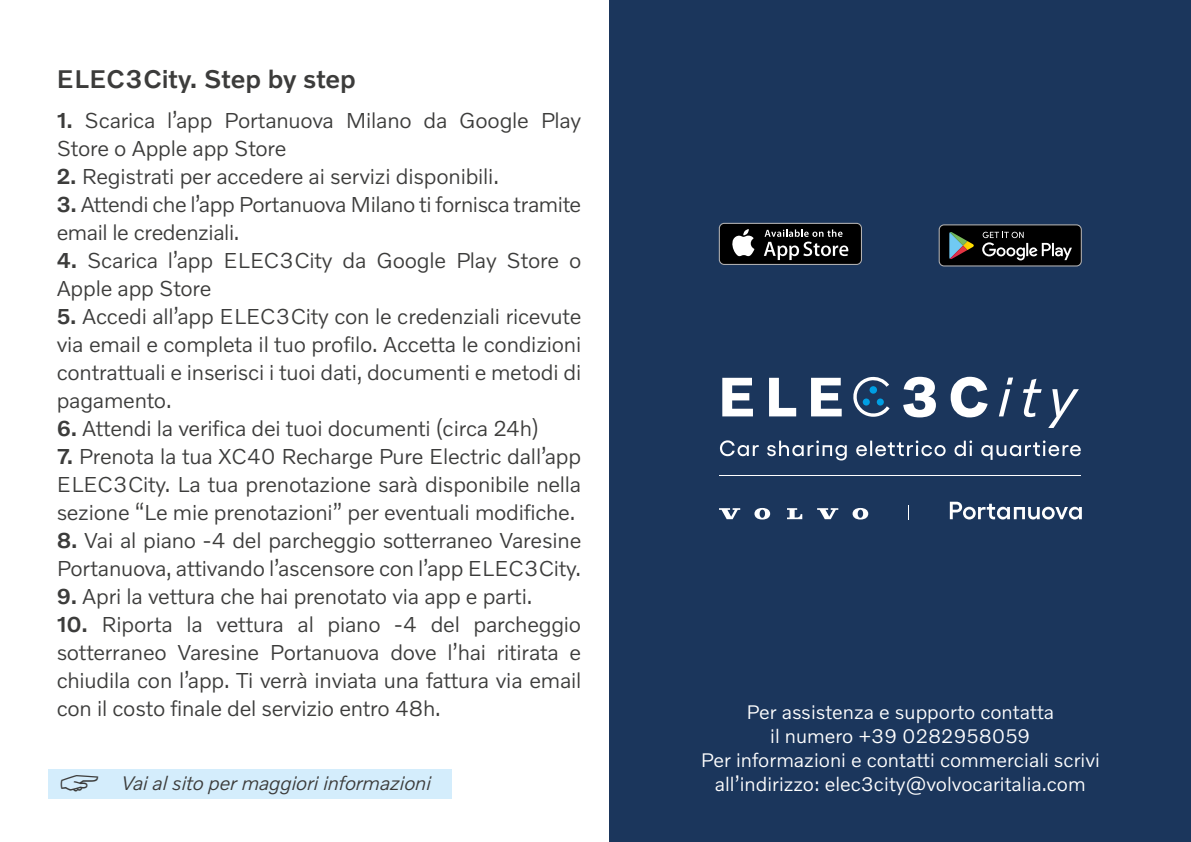
<style>
.page{position:relative;width:1191px;height:842px;background:#fff}
.page>*{position:absolute;margin:0;border:0;box-sizing:border-box;transform-origin:0 0}
.t1{font:500 26px "Volvo Novum";color:#3c3c3b}
.t2{font:300 22px/28px "Volvo Novum";letter-spacing:-.01em;color:#3c3c3b}
.t3{font:300 20px/24px "Volvo Novum";color:#fff;text-align:center}
.t4{font:italic 300 20px "Volvo Novum";letter-spacing:-.01em;color:#3c3c3b}
.s1{font-weight:500}
</style>
<div class="page">
<div style="left:609px;top:0;width:582px;height:842px;background:#1b365c"></div>
<div style="left:48px;top:769px;width:403px;height:30px;background:#d4edfc"></div>
<svg style="left:720px;top:440px;width:360px;height:20px"></svg>
<svg style="left:719px;top:508px;width:21px;height:11px"></svg>
<svg style="left:787px;top:508px;width:15px;height:11px"></svg>
<svg style="left:754px;top:508px;width:16px;height:11px"></svg>
<svg style="left:817px;top:508px;width:21px;height:11px"></svg>
<svg style="left:852px;top:508px;width:16px;height:11px"></svg>
<hr style="left:719px;top:475px;width:361px;height:1px;background:#fff">
<svg style="left:908px;top:505px;width:1px;height:14px"></svg>
<svg style="left:949px;top:502px;width:132px;height:17px"></svg>
<svg style="left:722px;top:377px;width:356px;height:51px"></svg>
<svg style="left:719px;top:223px;width:143px;height:42px;background:#353536"></svg>
<svg style="left:938px;top:224px;width:143px;height:42px;background:#292a29"></svg>
<p class="t1" style="left:57px;top:63px;width:300px">ELEC3City. Step by step</p>
<p class="t2" style="left:57px;top:106px;width:526px"><span class="s1">1.</span> Scarica l’app Portanuova Milano da Google Play<br>Store o Apple app Store</p>
<p class="t2" style="left:57px;top:162px;width:444px"><span class="s1">2.</span> Registrati per accedere ai servizi disponibili.</p>
<p class="t2" style="left:57px;top:190px;width:526px"><span class="s1">3.</span> Attendi che l’app Portanuova Milano ti fornisca tramite email le credenziali.</p>
<p class="t2" style="left:57px;top:246px;width:526px"><span class="s1">4.</span> Scarica l’app ELEC3City da Google Play Store o<br>Apple app Store</p>
<p class="t2" style="left:57px;top:302px;width:526px;text-align:justify"><span class="s1">5.</span> Accedi all’app ELEC3City con le credenziali ricevute via email e completa il tuo profilo. Accetta le condizioni contrattuali e inserisci i tuoi dati, documenti e metodi di pagamento.</p>
<p class="t2" style="left:57px;top:414px;width:483px"><span class="s1">6.</span> Attendi la verifica dei tuoi documenti (circa 24h)</p>
<p class="t2" style="left:57px;top:442px;width:526px;text-align:justify"><span class="s1">7.</span> Prenota la tua XC40 Recharge Pure Electric dall’app ELEC3City. La tua prenotazione sarà disponibile nella sezione “Le mie prenotazioni” per eventuali modifiche.</p>
<p class="t2" style="left:57px;top:526px;width:526px"><span class="s1">8.</span> Vai al piano -4 del parcheggio sotterraneo Varesine<br>Portanuova, attivando l’ascensore con l’app ELEC3City.</p>
<p class="t2" style="left:57px;top:582px;width:477px"><span class="s1">9.</span> Apri la vettura che hai prenotato via app e parti.</p>
<p class="t2" style="left:57px;top:610px;width:526px;text-align:justify"><span class="s1">10.</span> Riporta la vettura al piano -4 del parcheggio sotterraneo Varesine Portanuova dove l’hai ritirata e chiudila con l’app. Ti verrà inviata una fattura via email con il costo finale del servizio entro 48h.</p>
<p class="t4" style="left:121px;top:770px;width:311px">Vai al sito per maggiori informazioni</p>
<p class="t3" style="left:701px;top:699px;width:400px">Per assistenza e supporto contatta<br>il numero +39 0282958059<br>Per informazioni e contatti commerciali scrivi all’indirizzo: elec3city@volvocaritalia.com</p>
</div>
